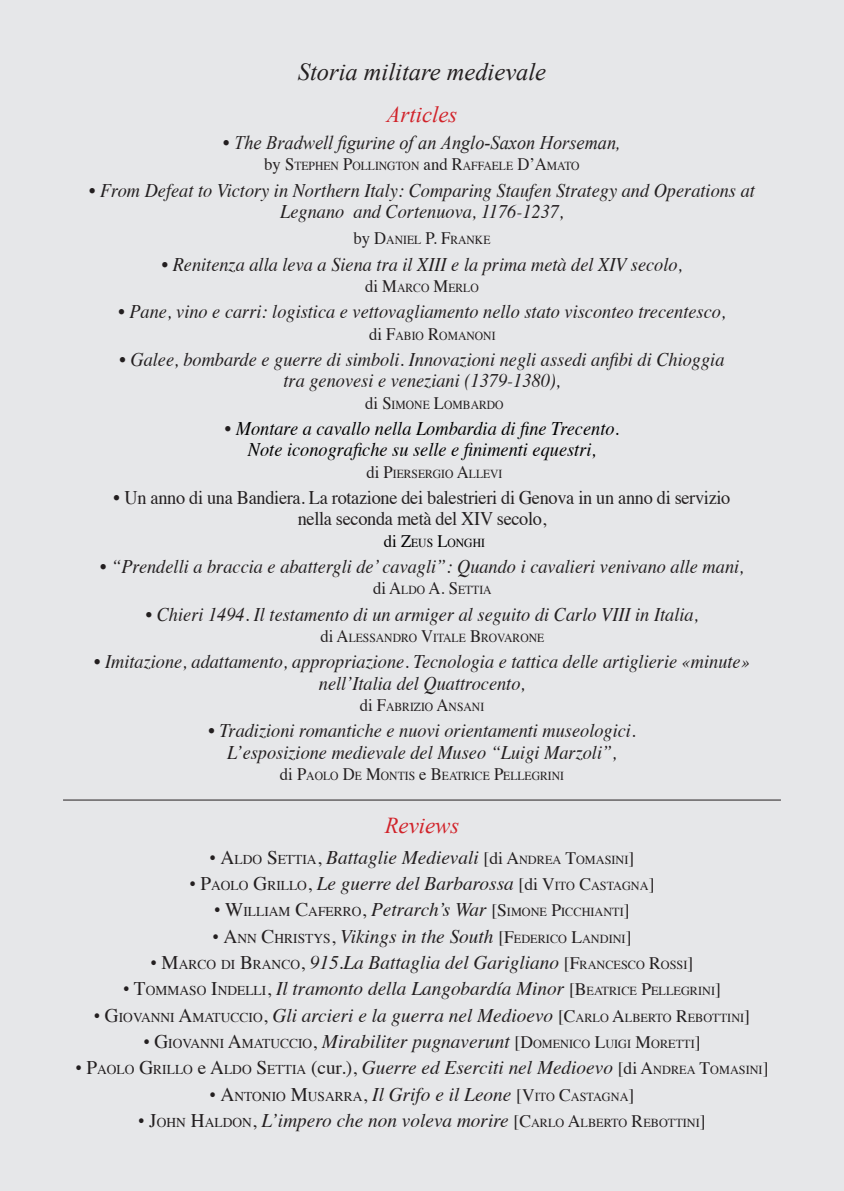
<style>
.page{position:relative;width:844px;height:1191px;background:#fff}
.page>*{position:absolute;margin:0;border:0;box-sizing:border-box;transform-origin:0 0}
.t1{font:italic 24.5px "Times New Roman";color:#231f20}
.Normal_wrd_43{font:italic 22.75px "Times New Roman";color:#d1232a}
.t2{font:italic 19.25px/21.3px "Times";color:#231f20;text-align:center;scale:.95 1}
.t3{font:italic 19.25px "Times";color:#231f20}
.t4{font:19.25px "Times";letter-spacing:-.015em;color:#231f20;scale:.95 1}
.t5{font:italic 19.25px "Times";color:#000;scale:.95 1}
.t6{font:italic 19.25px "Times New Roman";color:#231f20;scale:.95 1}
.t7{font:12.25px "Times";color:#231f20;scale:.95 1}
.t8{font:12.25px "Times";color:#231f20}
.t9{font:12.25px "Times";color:#000;scale:.95 1}
.s1{font-family:"Times";font-style:normal}
.s2{font-size:17.5px}
.s3{font-style:normal}
.s4{color:#231f20}
.s5{font-family:"Times New Roman";font-style:normal}
.s6{font-style:normal;font-size:13.47px}
.s7{font-style:normal;font-size:17.5px}
.s8{font-style:normal;font-size:12.25px}
.s9{font-family:"Times New Roman";font-size:19.25px}
.s10{font-size:19.25px}
.s11{font-size:13.47px}
.s12{font-style:italic;font-size:19.25px}
</style>
<div class="page">
<div style="left:0;top:0;width:843px;height:1191px;background:#e6e7e9"></div>
<hr style="left:63px;top:799px;width:717px;height:1px;background:#231f20">
<p class="t1" style="left:298px;top:55px;width:250px">Storia militare medievale</p>
<p class="Normal_wrd_43" style="left:386px;top:98px;width:72px">Articles</p>
<p class="t6" style="left:223px;top:129px;width:420px"><span class="s1">•</span> The Bradwell figurine of an Anglo-Saxon Horseman,</p>
<p class="t7" style="left:264px;top:155px;width:333px"><span class="s2">by</span> <span class="s2">S</span>TEPHEN <span class="s2">P</span>OLLINGTON <span class="s2">and</span> <span class="s2">R</span>AFFAELE <span class="s2">D’A</span>MATO</p>
<p class="t2" style="left:89px;top:178px;width:702px"><span class="s3">•</span> From Defeat to Victory in Northern Italy: Comparing Staufen Strategy and Operations at<br>Legnano and Cortenuova, 1176-1237,</p>
<p class="t7" style="left:353px;top:229px;width:146px"><span class="s2">by</span> <span class="s2">D</span>ANIEL <span class="s2">P. F</span>RANKE</p>
<p class="t2" style="left:162px;top:252px;width:549px"><span class="s3">•</span> Renitenza alla leva a Siena tra il XIII e la prima metà del XIV secolo,</p>
<p class="t7" style="left:365px;top:276px;width:121px"><span class="s2">di</span> <span class="s2">M</span>ARCO <span class="s2">M</span>ERLO</p>
<p class="t2" style="left:118px;top:300px;width:640px"><span class="s3">•</span> Pane, vino e carri: logistica e vettovagliamento nello stato visconteo trecentesco,</p>
<p class="t7" style="left:369px;top:324px;width:134px"><span class="s2">di</span> <span class="s2">F</span>ABIO <span class="s2">R</span>OMANONI</p>
<p class="t2" style="left:119px;top:347px;width:638px">• Galee, bombarde e guerre di simboli. Innovazioni negli assedi anfibi di Chioggia</p>
<p class="t2" style="left:283px;top:369px;width:293px">tra genovesi e veneziani (1379-1380),</p>
<p class="t7" style="left:365px;top:393px;width:147px"><span class="s2">di</span> <span class="s2">S</span>IMONE <span class="s2">L</span>OMBARDO</p>
<p class="t5" style="left:225px;top:412px;width:416px"><span class="s4">•</span> Montare a cavallo nella Lombardia di fine Trecento.</p>
<p class="t5" style="left:248px;top:433px;width:368px">Note iconografiche su selle e finimenti equestri,</p>
<p class="t7" style="left:366px;top:462px;width:145px"><span class="s2">di</span> <span class="s2">P</span>IERS ERGIO <span class="s2">A</span>LLEVI</p>
<p class="t4" style="left:114px;top:479px;width:650px">• Un anno di una Bandiera. La rotazione dei balestrieri di Genova in un anno di servizio</p>
<p class="t4" style="left:297px;top:501px;width:263px">nella seconda metà del XIV secolo,</p>
<p class="t9" style="left:384px;top:531px;width:108px"><span class="s2">di</span> <span class="s2">Z</span>EUS <span class="s2">L</span>ONGHI</p>
<p class="t2" style="left:100px;top:554px;width:678px">• “Prendelli a braccia e abattergli de’ cavagli”: Quando i cavalieri venivano alle mani,</p>
<p class="t7" style="left:373px;top:579px;width:126px"><span class="s2">di</span> <span class="s2">A</span>LDO <span class="s2">A. S</span>ETTIA</p>
<p class="t2" style="left:146px;top:602px;width:583px">• Chieri 1494. Il testamento di un armiger al seguito di Carlo VIII in Italia,</p>
<p class="t7" style="left:320px;top:626px;width:237px"><span class="s2">di</span> <span class="s2">A</span>LESS ANDRO <span class="s2">V</span>ITALE <span class="s2">B</span>ROVARONE</p>
<p class="t2" style="left:94px;top:650px;width:691px">• Imitazione, adattamento, appropriazione. Tecnologia e tattica delle artiglierie «minute» nell’Italia del Quattrocento,</p>
<p class="t7" style="left:359px;top:695px;width:132px"><span class="s2">di</span> <span class="s2">F</span>ABRIZIO <span class="s2">A</span>NSANI</p>
<p class="t2" style="left:208px;top:719px;width:451px">• Tradizioni romantiche e nuovi orientamenti museologici.</p>
<p class="t2" style="left:227px;top:740px;width:411px">L’esposizione medievale del Museo “Luigi Marzoli”,</p>
<p class="t7" style="left:280px;top:764px;width:300px"><span class="s2">di</span> <span class="s2">P</span>AOLO <span class="s2">D</span>E <span class="s2">M</span>ONTIS <span class="s2">e</span> <span class="s2">B</span>EATRICE <span class="s2">P</span>ELLEGRINI</p>
<p class="Normal_wrd_43" style="left:384px;top:810px;width:76px">Reviews</p>
<p class="t3" style="left:209px;top:840px;width:426px"><span class="s5">•</span> <span class="s3">A</span><span class="s6">LDO</span> <span class="s3">S</span><span class="s6">ETTIA</span><span class="s3">,</span> Battaglie Medievali <span class="s7">[di</span> <span class="s7">A</span><span class="s8">NDREA</span> <span class="s7">T</span><span class="s8">OMASINI</span><span class="s7">]</span></p>
<p class="t3" style="left:189px;top:867px;width:466px"><span class="s5">•</span> <span class="s3">P</span><span class="s6">AOLO</span> <span class="s3">G</span><span class="s6">RILLO</span><span class="s3">,</span> Le guerre del Barbarossa <span class="s7">[di</span> <span class="s7">V</span><span class="s8">ITO</span> <span class="s7">C</span><span class="s8">ASTAGNA</span><span class="s7">]</span></p>
<p class="t8" style="left:214px;top:901px;width:417px"><span class="s9">•</span> <span class="s10">W</span><span class="s11">ILLIAM</span> <span class="s10">C</span><span class="s11">AFERRO</span><span class="s10">,</span> <span class="s12">Petrarch’s War</span> <span class="s2">[</span><span class="s2">S</span>IMONE <span class="s2">P</span>ICCHIANTI<span class="s2">]</span></p>
<p class="t3" style="left:212px;top:919px;width:420px"><span class="s5">•</span> <span class="s3">A</span><span class="s6">NN</span> <span class="s3">C</span><span class="s6">HRISTYS</span><span class="s3">,</span> Vikings in the South <span class="s7">[</span><span class="s7">F</span><span class="s8">EDERICO</span> <span class="s7">L</span><span class="s8">ANDINI</span><span class="s7">]</span></p>
<p class="t3" style="left:150px;top:946px;width:544px"><span class="s5">•</span> <span class="s3">M</span><span class="s6">ARCO DI</span> <span class="s3">B</span><span class="s6">RANCO</span><span class="s3">,</span> 915.La Battaglia del Garigliano <span class="s7">[</span><span class="s7">F</span><span class="s8">RANCESCO</span> <span class="s7">R</span><span class="s8">OSS I</span><span class="s7">]</span></p>
<p class="t3" style="left:123px;top:972px;width:599px"><span class="s5">•</span> <span class="s3">T</span><span class="s6">OMMASO</span> <span class="s3">I</span><span class="s6">NDELLI</span><span class="s3">,</span> Il tramonto della Langobardía Minor <span class="s7">[</span><span class="s7">B</span><span class="s8">EATRICE</span> <span class="s7">P</span><span class="s8">ELLEGRINI</span><span class="s7">]</span></p>
<p class="t3" style="left:94px;top:998px;width:657px"><span class="s5">•</span> <span class="s3">G</span><span class="s6">IOVANNI</span> <span class="s3">A</span><span class="s6">MATUCCIO</span><span class="s3">,</span> Gli arcieri e la guerra nel Medioevo <span class="s7">[</span><span class="s7">C</span><span class="s8">ARLO</span> <span class="s7">A</span><span class="s8">LBERTO</span> <span class="s7">R</span><span class="s8">EBOTTINI</span><span class="s7">]</span></p>
<p class="t3" style="left:143px;top:1025px;width:558px"><span class="s5">•</span> <span class="s3">G</span><span class="s6">IOVANNI</span> <span class="s3">A</span><span class="s6">MATUCCIO</span><span class="s3">,</span> Mirabiliter pugnaverunt <span class="s7">[</span><span class="s7">D</span><span class="s8">OMENICO</span> <span class="s7">L</span><span class="s8">UIGI</span> <span class="s7">M</span><span class="s8">ORETTI</span><span class="s7">]</span></p>
<p class="t3" style="left:75px;top:1051px;width:694px"><span class="s5">•</span> <span class="s3">P</span><span class="s6">AOLO</span> <span class="s3">G</span><span class="s6">RILLO</span> <span class="s3">e</span> <span class="s3">A</span><span class="s6">LDO</span> <span class="s3">S</span><span class="s6">ETTIA</span> <span class="s3">(cur.),</span> Guerre ed Eserciti nel Medioevo <span class="s7">[di</span> <span class="s7">A</span><span class="s8">NDREA</span> <span class="s7">T</span><span class="s8">OMASINI</span><span class="s7">]</span></p>
<p class="t3" style="left:209px;top:1077px;width:426px"><span class="s5">•</span> <span class="s3">A</span><span class="s6">NTONIO</span> <span class="s3">M</span><span class="s6">USARRA</span><span class="s3">,</span> Il Grifo e il Leone <span class="s7">[</span><span class="s7">V</span><span class="s8">ITO</span> <span class="s7">C</span><span class="s8">ASTAGNA</span><span class="s7">]</span></p>
<p class="t3" style="left:138px;top:1103px;width:568px"><span class="s5">•</span> <span class="s3">J</span><span class="s6">OHN</span> <span class="s3">H</span><span class="s6">ALDON</span><span class="s3">,</span> L’impero che non voleva morire <span class="s7">[</span><span class="s7">C</span><span class="s8">ARLO</span> <span class="s7">A</span><span class="s8">LBERTO</span> <span class="s7">R</span><span class="s8">EBOTTINI</span><span class="s7">]</span></p>
</div>
